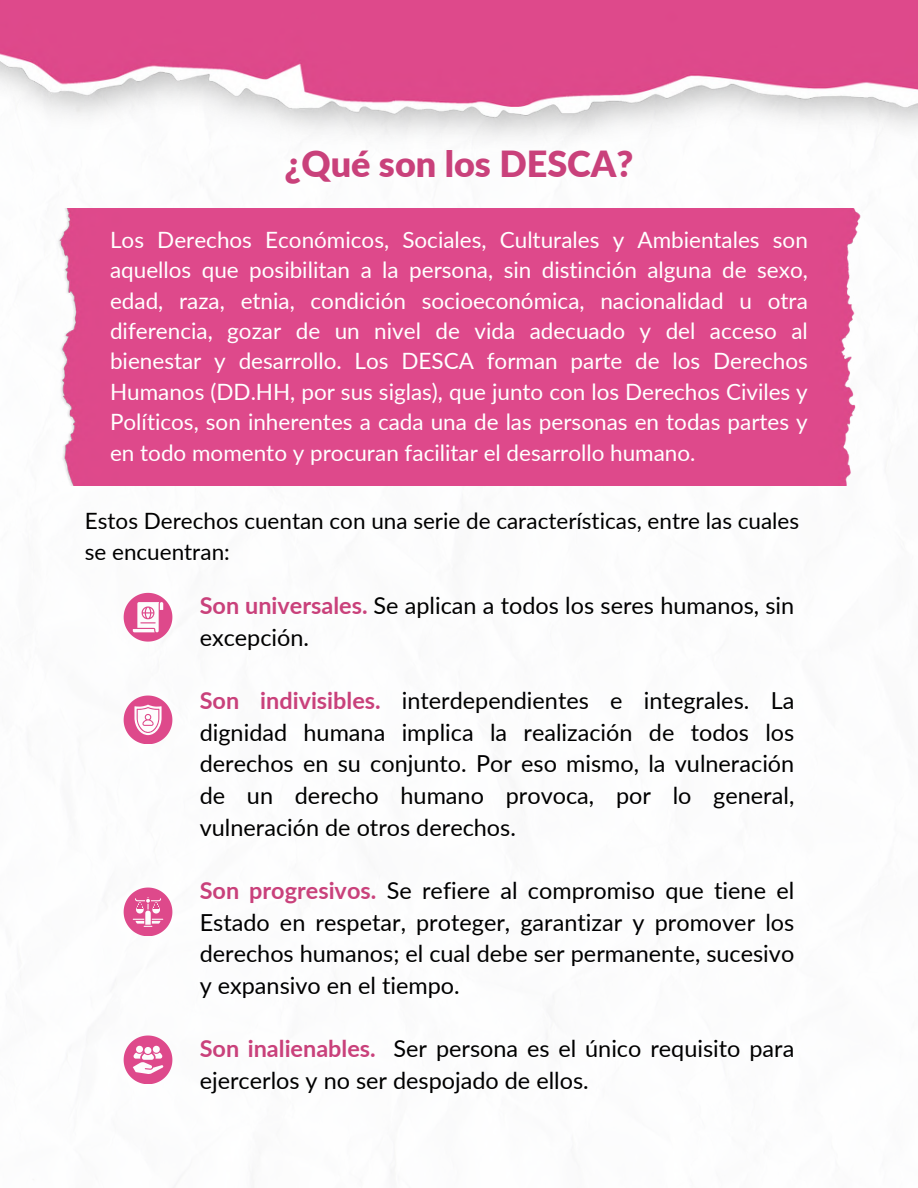
<style>
.page{position:relative;width:918px;height:1188px;background:#fff}
.page>*{position:absolute;margin:0;border:0;box-sizing:border-box;transform-origin:0 0}
.t1{font:900 36px "Lato";color:#c9417b}
.t2{font:23.4px/31.7px "Lato";color:#000}
.t3{font:22.5px/30.3px "Lato";color:#fff;text-align:justify}
.t4{font:22.5px "Lato";color:#000}
.s1{font-weight:700;color:#c9417b}
</style>
<div class="page">
<div style="left:60px;top:250px;width:796px;height:235px;background:#de498b"></div>
<img style="left:0;top:0;width:918px;height:250px">
<svg style="left:124px;top:593px;width:48px;height:48px"></svg>
<svg style="left:124px;top:1036px;width:48px;height:48px"></svg>
<svg style="left:124px;top:888px;width:48px;height:48px"></svg>
<svg style="left:124px;top:696px;width:48px;height:48px"></svg>
<h1 class="t1" style="left:285px;top:141px;width:350px">¿Qué son los DESCA?</h1>
<p class="t3" style="left:110px;top:224px;width:699px">Los Derechos Económicos, Sociales, Culturales y Ambientales son aquellos que posibilitan a la persona, sin distinción alguna de sexo, edad, raza, etnia, condición socioeconómica, nacionalidad u otra diferencia, gozar de un nivel de vida adecuado y del acceso al bienestar y desarrollo. Los DESCA forman parte de los Derechos Humanos (DD.HH, por sus siglas), que junto con los Derechos Civiles y Políticos, son inherentes a cada una de las personas en todas partes y en todo momento y procuran facilitar el desarrollo humano.</p>
<p class="t4" style="left:85px;top:507px;width:716px">Estos Derechos cuentan con una serie de características, entre las cuales</p>
<p class="t4" style="left:85px;top:538px;width:147px">se encuentran:</p>
<p class="t2" style="left:200px;top:589px;width:596px"><span class="s1">Son universales.</span> Se aplican a todos los seres humanos, sin excepción.</p>
<p class="t2" style="left:200px;top:684px;width:596px;text-align:justify"><span class="s1">Son indivisibles.</span> interdependientes e integrales. La dignidad humana implica la realización de todos los derechos en su conjunto. Por eso mismo, la vulneración de un derecho humano provoca, por lo general, vulneración de otros derechos.</p>
<p class="t2" style="left:200px;top:874px;width:596px;text-align:justify"><span class="s1">Son progresivos.</span> Se refiere al compromiso que tiene el Estado en respetar, proteger, garantizar y promover los derechos humanos; el cual debe ser permanente, sucesivo y expansivo en el tiempo.</p>
<p class="t2" style="left:200px;top:1032px;width:596px"><span class="s1">Son inalienables.</span> Ser persona es el único requisito para ejercerlos y no ser despojado de ellos.</p>
</div>
